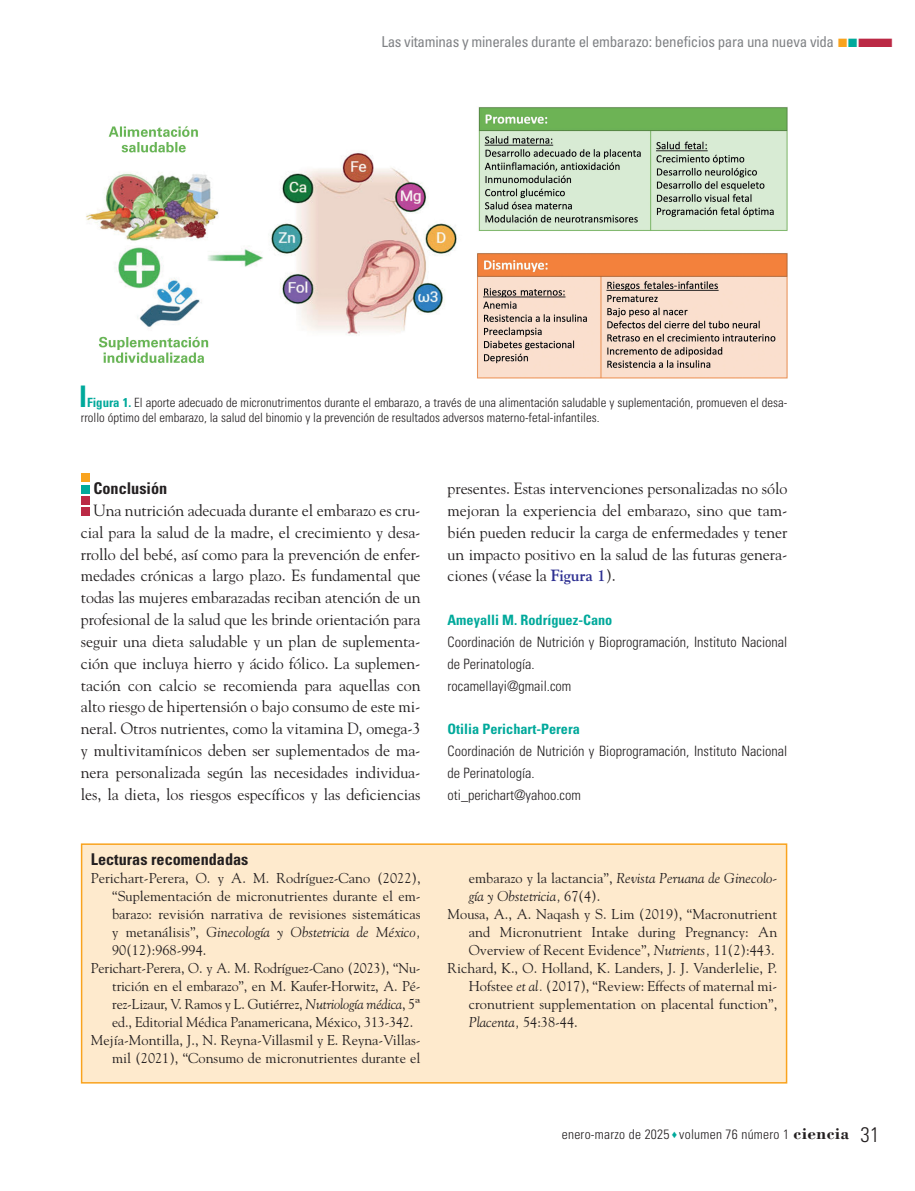
<style>
.page{position:relative;width:915px;height:1191px;background:#fff}
.page>*{position:absolute;margin:0;border:0;box-sizing:border-box;transform-origin:0 0}
._02N_Normal_Sin{font:16.2px/21.8px "Goudy Std";letter-spacing:-.005em;color:#231f20;text-align:justify}
._01N_Subtitulo1{font:700 condensed 16.2px "Univers LT Std";color:#231f20}
.t1{font:condensed 15px "Univers LT Std";letter-spacing:-.02em;color:#808285}
._06N_Bibliografia{font:14.25px/18px "Goudy Std";color:#231f20;text-align:justify}
._06N_FichaBiografica{font:300 condensed 14.25px/21.9px "Univers LT Std";color:#231f20}
._06N_Bibliografia-2{font:italic 14.25px/18px "Goudy Std";color:#231f20}
._06N_FichaBiografica-2{font:700 condensed 14.25px "Univers LT Std";color:#00a99b}
.t2{font:300 condensed 13.5px "Univers LT Std";letter-spacing:.02em;color:#231f20}
.t3{font:300 condensed 12.75px/15px "Univers LT Std";color:#231f20}
.s1{color:#f9a31e}
.s2{color:#00a99b}
.s3{color:#bb2945}
.s4{font-weight:700;color:#00a99b}
.s5{font-style:italic}
.s6{font-weight:700;color:#2e3092}
.s7{font-style:normal}
.s8{font-family:"Bodoni Std";font-weight:700;font-stretch:normal;font-size:17.25px}
.s9{font-size:21px}
</style>
<div class="page">
<div style="left:81px;top:507px;width:8px;height:9px;background:#bb2945"></div>
<div style="left:81px;top:496px;width:8px;height:8px;background:#bb2945"></div>
<div style="left:81px;top:485px;width:8px;height:8px;background:#00a99b"></div>
<div style="left:81px;top:474px;width:8px;height:8px;background:#f9a31e"></div>
<div style="left:82px;top:844px;width:704px;height:238px;background:#feeacd"></div>
<div style="left:81px;top:843px;width:706px;height:240px;border:2px solid #f9a31e"></div>
<img style="left:86px;top:107px;width:701px;height:272px">
<p class="t1" style="left:381px;top:32px;width:513px">Las vitaminas y minerales durante el embarazo: beneficios para una nueva vida <span class="s1">■</span><span class="s2">■</span><span class="s3">■</span></p>
<p class="t3" style="left:81px;top:395px;width:707px"><span class="s2">■</span> <span class="s4">Figura 1.</span> El aporte adecuado de micronutrimentos durante el embarazo, a través de una alimentación saludable y suplementación, promueven el desa&shy;rrollo óptimo del embarazo, la salud del binomio y la prevención de resultados adversos materno-fetal-infantiles.</p>
<p class="_01N_Subtitulo1" style="left:93px;top:478px;width:75px">Conclusión</p>
<p class="_02N_Normal_Sin" style="left:81px;top:499px;width:341px;text-indent:13px">Una nutrición adecuada durante el embarazo es cru&shy;cial para la salud de la madre, el crecimiento y desa&shy;rrollo del bebé, así como para la prevención de enfer&shy;medades crónicas a largo plazo. Es fundamental que todas las mujeres embarazadas reciban atención de un profesional de la salud que les brinde orientación para seguir una dieta saludable y un plan de suplementa&shy;ción que incluya hierro y ácido fólico. La suplemen&shy;tación con calcio se recomienda para aquellas con alto riesgo de hipertensión o bajo consumo de este mi&shy;neral. Otros nutrientes, como la vitamina D, omega-3 y multivitamínicos deben ser suplementados de ma&shy;nera personalizada según las necesidades individua&shy;les, la dieta, los riesgos específicos y las deficiencias</p>
<p class="_01N_Subtitulo1" style="left:91px;top:849px;width:159px">Lecturas recomendadas</p>
<p class="_06N_Bibliografia" style="left:112px;top:869px;width:310px;text-indent:-21px">Perichart-Perera, O. y A. M. Rodríguez-Cano (2022), “Suplementación de micronutrientes durante el em&shy;barazo: revisión narrativa de revisiones sistemáticas y metanálisis”, <span class="s5">Ginecología y Obstetricia de México, </span>90(12):968-994.</p>
<p class="_06N_Bibliografia" style="left:112px;top:959px;width:310px;text-indent:-21px">Perichart-Perera, O. y A. M. Rodríguez-Cano (2023), “Nu&shy;trición en el embarazo”, en M. Kaufer-Horwitz, A. Pé&shy;rez-Lizaur, V. Ramos y L. Gutiérrez, <span class="s5">Nutriología médica</span>, 5ª ed., Editorial Médica Panamericana, México, 313-342.</p>
<p class="_06N_Bibliografia" style="left:91px;top:1031px;width:331px;text-align:right">Mejía-Montilla, J., N. Reyna-Villasmil y E. Reyna-Villas&shy;mil (2021), “Consumo de micronutrientes durante el</p>
<p class="_02N_Normal_Sin" style="left:447px;top:477px;width:341px">presentes. Estas intervenciones personalizadas no sólo mejoran la experiencia del embarazo, sino que tam&shy;bién pueden reducir la carga de enfermedades y tener un impacto positivo en la salud de las futuras genera&shy;ciones (véase la <span class="s6">Figura 1</span>).</p>
<p class="_06N_FichaBiografica-2" style="left:447px;top:611px;width:166px">Ameyalli M. Rodríguez-Cano</p>
<p class="_06N_FichaBiografica" style="left:447px;top:631px;width:341px">Coordinación de Nutrición y Bioprogramación, Instituto Nacional de Perinatología.</p>
<p class="_06N_FichaBiografica" style="left:447px;top:674px;width:125px">rocamellayi@gmail.com</p>
<p class="_06N_FichaBiografica-2" style="left:447px;top:720px;width:134px">Otilia Perichart-Perera</p>
<p class="_06N_FichaBiografica" style="left:447px;top:740px;width:341px">Coordinación de Nutrición y Bioprogramación, Instituto Nacional de Perinatología.</p>
<p class="_06N_FichaBiografica" style="left:447px;top:783px;width:135px">oti_perichart@yahoo.com</p>
<p class="_06N_Bibliografia-2" style="left:468px;top:869px;width:310px"><span class="s7">embarazo y la lactancia”,</span> Revista Peruana de Ginecolo&shy;gía y Obstetricia, <span class="s7">67(4).</span></p>
<p class="_06N_Bibliografia" style="left:468px;top:905px;width:310px;text-indent:-21px">Mousa, A., A. Naqash y S. Lim (2019), “Macronutrient and Micronutrient Intake during Pregnancy: An Overview of Recent Evidence”, <span class="s5">Nutrients,</span> 11(2):443.</p>
<p class="_06N_Bibliografia" style="left:468px;top:959px;width:310px;text-indent:-21px">Richard, K., O. Holland, K. Landers, J. J. Vanderlelie, P.<br>Hofstee <span class="s5">et al.</span> (2017), “Review: Effects of maternal mi&shy;cronutrient supplementation on placental function”, <span class="s5">Placenta,</span> 54:38-44.</p>
<p class="t2" style="left:561px;top:1126px;width:319px">enero-marzo de 2025 <span class="s2">♦</span> volumen 76 número 1 <span class="s8">ciencia</span> <span class="s9">31</span></p>
</div>
